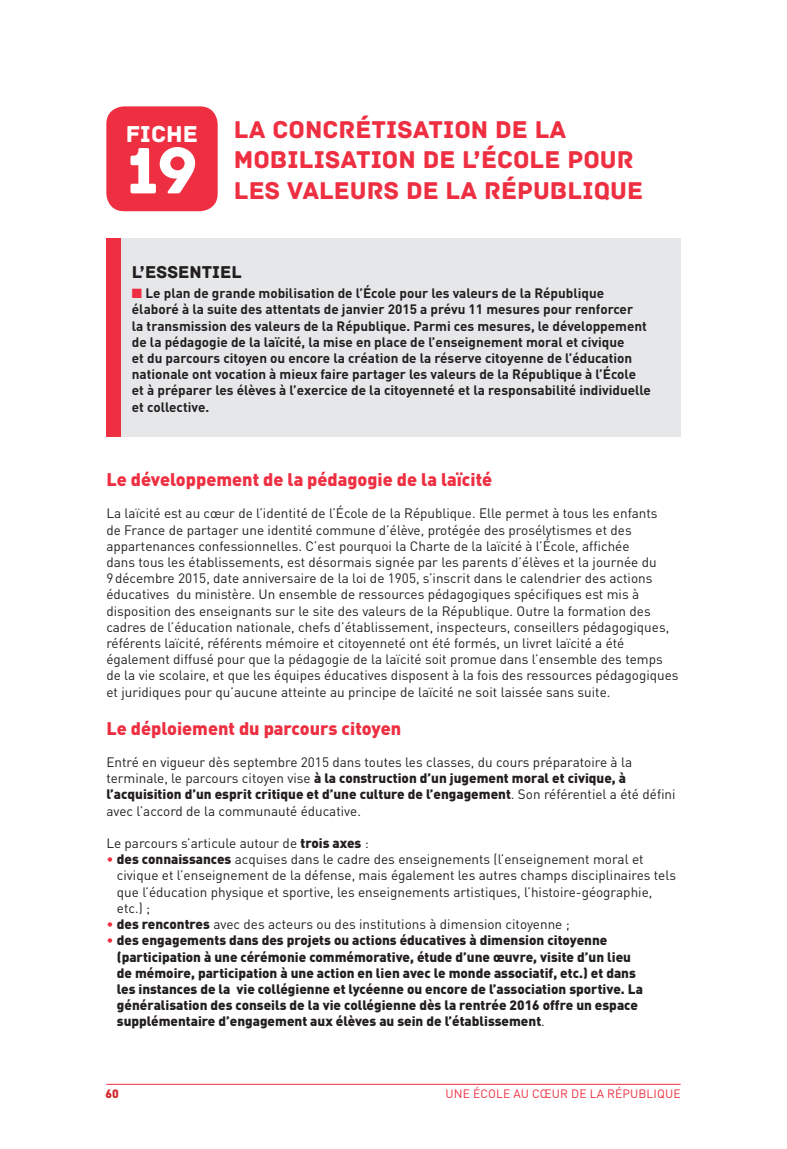
<style>
.page{position:relative;width:787px;height:1149px;background:#fff}
.page>*{position:absolute;margin:0;border:0;box-sizing:border-box;transform-origin:0 0}
.t1{font:69px "Archive";color:#fff}
.t2{font:25.5px/30.6px "Archive";color:#ee2f41}
.t3{font:24.15px "Archive";color:#fff}
.t4{font:900 18px "DIN Pro";color:#ee2f41}
.t5{font:18px "Archive";color:#231f20}
.t6{font:13.5px/16.2px "DIN Pro";color:#231f20}
.t7{font:700 13.5px/16.2px "DIN Pro";color:#231f20}
.t8{font:900 13.5px/16.2px "DIN Pro";color:#231f20}
.t9{font:12px "DIN Pro";letter-spacing:.01em;color:#ee2f41}
.t10{font:900 12px "DIN Pro";color:#d1232a}
.s1{color:#ee2f41}
.s2{font-weight:900}
.s3{font-weight:400;color:#ee2f41}
.s4{font-weight:400}
</style>
<div class="page">
<div style="left:120px;top:238px;width:560px;height:199px;background:#e6e7e9"></div>
<div style="left:106px;top:238px;width:14px;height:199px;background:#ee2f41"></div>
<div style="left:106px;top:106px;width:112px;height:105px;background:#ee2f41;border-radius:18px"></div>
<hr style="left:106px;top:1083px;width:574px;height:1px;background:#ee2f41">
<h3 class="t3" style="left:126px;top:120px;width:74px">FICHE</h3>
<h1 class="t1" style="left:126px;top:130px;width:73px">19</h1>
<h2 class="t2" style="left:234px;top:114px;width:410px">LA CONCRÉTISATION DE LA<br>MOBILISATION DE L’ÉCOLE POUR<br>LES VALEURS DE LA RÉPUBLIQUE</h2>
<h3 class="t5" style="left:132px;top:261px;width:111px">L’ESSENTIEL</h3>
<p class="t7" style="left:132px;top:284px;width:520px"><span class="s1">■</span> Le plan de grande mobilisation de l’École pour les valeurs de la République élaboré à la suite des attentats de janvier 2015 a prévu 11 mesures pour renforcer<br>la transmission des valeurs de la République. Parmi ces mesures, le développement de la pédagogie de la laïcité, la mise en place de l’enseignement moral et civique<br>et du parcours citoyen ou encore la création de la réserve citoyenne de l’éducation nationale ont vocation à mieux faire partager les valeurs de la République à l’École et à préparer les élèves à l’exercice de la citoyenneté et la responsabilité individuelle et collective.</p>
<h3 class="t4" style="left:106px;top:467px;width:387px">Le développement de la pédagogie de la laïcité</h3>
<p class="t6" style="left:106px;top:505px;width:574px">La laïcité est au cœur de l’identité de l’École de la République. Elle permet à tous les enfants<br>de France de partager une identité commune d’élève, protégée des prosélytismes et des appartenances confessionnelles. C’est pourquoi la Charte de la laïcité à l’École, affichée<br>dans tous les établissements, est désormais signée par les parents d’élèves et la journée du 9décembre 2015, date anniversaire de la loi de 1905, s’inscrit dans le calendrier des actions éducatives du ministère. Un ensemble de ressources pédagogiques spécifiques est mis à disposition des enseignants sur le site des valeurs de la République. Outre la formation des cadres de l’éducation nationale, chefs d’établissement, inspecteurs, conseillers pédagogiques, référents laïcité, référents mémoire et citoyenneté ont été formés, un livret laïcité a été également diffusé pour que la pédagogie de la laïcité soit promue dans l’ensemble des temps de la vie scolaire, et que les équipes éducatives disposent à la fois des ressources pédagogiques et juridiques pour qu’aucune atteinte au principe de laïcité ne soit laissée sans suite.</p>
<h3 class="t4" style="left:106px;top:715px;width:296px">Le déploiement du parcours citoyen</h3>
<p class="t6" style="left:106px;top:753px;width:570px">Entré en vigueur dès septembre 2015 dans toutes les classes, du cours préparatoire à la terminale, le parcours citoyen vise <span class="s2">à la construction d’un jugement moral et civique, à l’acquisition d’un esprit critique et d’une culture de l’engagement</span>. Son référentiel a été défini avec l’accord de la communauté éducative.</p>
<p class="t6" style="left:106px;top:834px;width:264px">Le parcours s’articule autour de <span class="s2">trois axes</span> :</p>
<p class="t6" style="left:117px;top:850px;width:561px;text-indent:-11px"><span class="s1">•</span> <span class="s2">des connaissances</span> acquises dans le cadre des enseignements (l’enseignement moral et civique et l’enseignement de la défense, mais également les autres champs disciplinaires tels que l’éducation physique et sportive, les enseignements artistiques, l’histoire-géographie, etc.) ;</p>
<p class="t6" style="left:106px;top:915px;width:465px"><span class="s1">•</span> <span class="s2">des rencontres</span> avec des acteurs ou des institutions à dimension citoyenne ;</p>
<p class="t8" style="left:117px;top:931px;width:527px;text-indent:-11px"><span class="s3">•</span> des engagements dans des projets ou actions éducatives à dimension citoyenne (participation à une cérémonie commémorative, étude d’une œuvre, visite d’un lieu de mémoire, participation à une action en lien avec le monde associatif, etc.) et dans les instances de la vie collégienne et lycéenne ou encore de l’association sportive. La généralisation des conseils de la vie collégienne dès la rentrée 2016 offre un espace supplémentaire d’engagement aux élèves au sein de l’établissement<span class="s4">.</span></p>
<p class="t10" style="left:106px;top:1084px;width:15px">60</p>
<p class="t9" style="left:445px;top:1085px;width:236px">UNE ÉCOLE AU CŒUR DE LA RÉPUBLIQUE</p>
</div>
